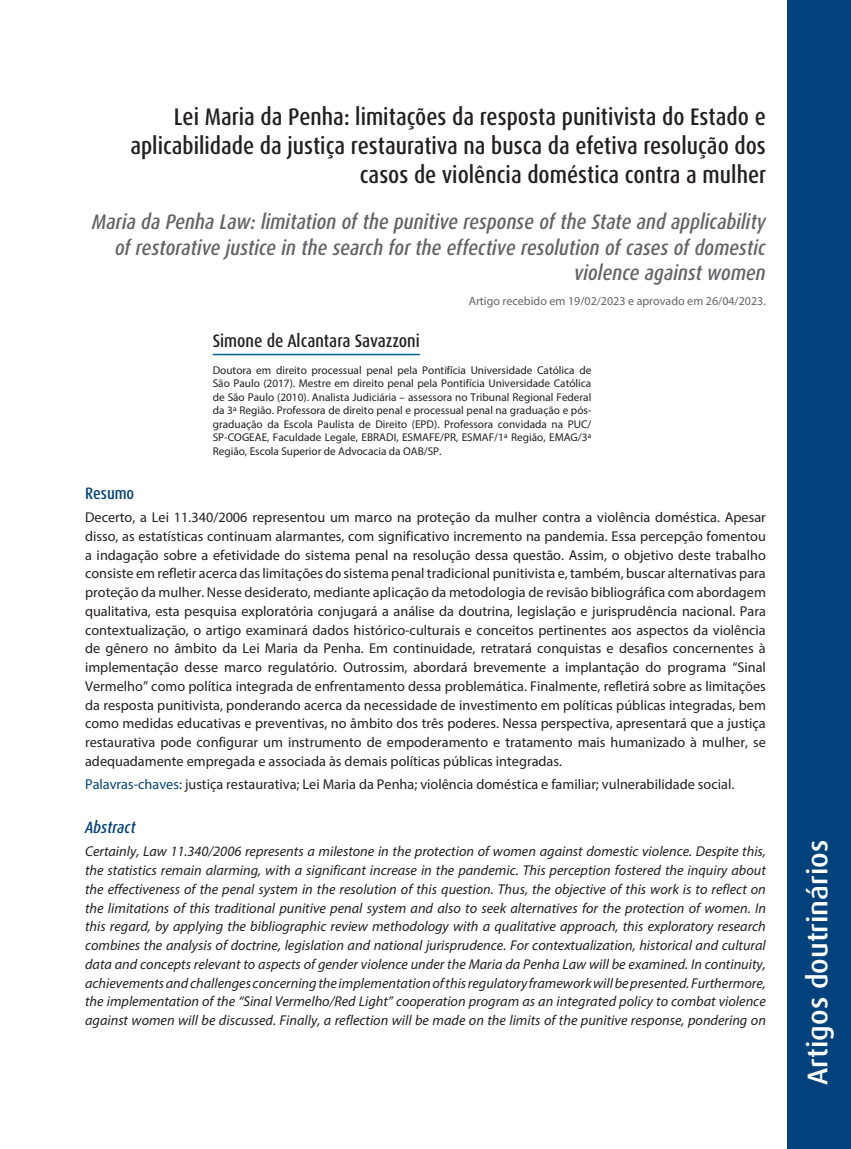
<style>
.page{position:relative;width:851px;height:1149px;background:#fff}
.page>*{position:absolute;margin:0;border:0;box-sizing:border-box;transform-origin:0 0}
.t1{font:500 28.5px "Dax Pro";color:#fff}
._00_-_TÍTULO{font:500 condensed 24px/28.8px "Dax Pro";color:#231f20;text-align:right}
._01_-_Título_em_inglês{font:italic 500 condensed 21px/25.2px "Dax Pro";color:#636366;text-align:right}
._02_-_AUTOR{font:500 condensed 18px "Dax Pro";color:#231f20}
._07_-_ABSTRACT{font:italic 500 condensed 16.5px "Dax Pro";color:#01427c}
._05_-_RESUMO{font:500 condensed 16.5px "Dax Pro";color:#01427c}
._06_-_TEXTO_RESUMO{font:14.25px/18.8px "Myriad Pro";color:#231f20;text-align:justify}
._08_-_TEXTO_RESUMO_ABSTRACT{font:italic 14.25px/18.8px "Myriad Pro";color:#231f20;text-align:justify}
._03_-_Artigo_Recebido{font:12px "Myriad Pro";color:#636366}
._04_-_BIOGRAFIA{font:11.25px/13.5px "Myriad Pro";color:#231f20;text-align:justify}
.s1{color:#01427c}
</style>
<div class="page">
<div style="left:787px;top:0;width:63px;height:1148px;background:#01427c"></div>
<hr style="left:213px;top:353px;width:207px;height:2px;background:#006494">
<p class="_00_-_TÍTULO" style="left:130px;top:103px;width:637px">Lei Maria da Penha: limitações da resposta punitivista do Estado e aplicabilidade da justiça restaurativa na busca da efetiva resolução dos casos de violência doméstica contra a mulher</p>
<p class="_01_-_Título_em_inglês" style="left:92px;top:210px;width:675px">Maria da Penha Law: limitation of the punitive response of the State and applicability of restorative justice in the search for the effective resolution of cases of domestic violence against women</p>
<p class="_03_-_Artigo_Recebido" style="left:468px;top:293px;width:299px">Artigo recebido em 19/02/2023 e aprovado em 26/04/2023.</p>
<p class="_02_-_AUTOR" style="left:213px;top:329px;width:208px">Simone de Alcantara Savazzoni</p>
<p class="_04_-_BIOGRAFIA" style="left:213px;top:363px;width:380px">Doutora em direito processual penal pela Pontifícia Universidade Católica de São Paulo (2017). Mestre em direito penal pela Pontifícia Universidade Católica de São Paulo (2010). Analista Judiciária – assessora no Tribunal Regional Federal da 3ª Região. Professora de direito penal e processual penal na graduação e pós&shy;graduação da Escola Paulista de Direito (EPD). Professora convidada na PUC/ SP-COGEAE, Faculdade Legale, EBRADI, ESMAFE/PR, ESMAF/1ª Região, EMAG/3ª Região, Escola Superior de Advocacia da OAB/SP.</p>
<p class="_05_-_RESUMO" style="left:85px;top:482px;width:51px">Resumo</p>
<p class="_06_-_TEXTO_RESUMO" style="left:85px;top:507px;width:682px">Decerto, a Lei 11.340/2006 representou um marco na proteção da mulher contra a violência doméstica. Apesar disso, as estatísticas continuam alarmantes, com significativo incremento na pandemia. Essa percepção fomentou a indagação sobre a efetividade do sistema penal na resolução dessa questão. Assim, o objetivo deste trabalho consiste em refletir acerca das limitações do sistema penal tradicional punitivista e, também, buscar alternativas para proteção da mulher. Nesse desiderato, mediante aplicação da metodologia de revisão bibliográfica com abordagem qualitativa, esta pesquisa exploratória conjugará a análise da doutrina, legislação e jurisprudência nacional. Para contextualização, o artigo examinará dados histórico-culturais e conceitos pertinentes aos aspectos da violência de gênero no âmbito da Lei Maria da Penha. Em continuidade, retratará conquistas e desafios concernentes à implementação desse marco regulatório. Outrossim, abordará brevemente a implantação do programa “Sinal Vermelho” como política integrada de enfrentamento dessa problemática. Finalmente, refletirá sobre as limitações da resposta punitivista, ponderando acerca da necessidade de investimento em políticas públicas integradas, bem como medidas educativas e preventivas, no âmbito dos três poderes. Nessa perspectiva, apresentará que a justiça restaurativa pode configurar um instrumento de empoderamento e tratamento mais humanizado à mulher, se adequadamente empregada e associada às demais políticas públicas integradas.</p>
<p class="_06_-_TEXTO_RESUMO" style="left:85px;top:774px;width:650px"><span class="s1">Palavras-chaves</span>: justiça restaurativa; Lei Maria da Penha; violência doméstica e familiar; vulnerabilidade social.</p>
<p class="_07_-_ABSTRACT" style="left:85px;top:816px;width:52px">Abstract</p>
<p class="_08_-_TEXTO_RESUMO_ABSTRACT" style="left:85px;top:841px;width:682px">Certainly, Law 11.340/2006 represents a milestone in the protection of women against domestic violence. Despite this, the statistics remain alarming, with a significant increase in the pandemic. This perception fostered the inquiry about the effectiveness of the penal system in the resolution of this question. Thus, the objective of this work is to reflect on the limitations of this traditional punitive penal system and also to seek alternatives for the protection of women. In this regard, by applying the bibliographic review methodology with a qualitative approach, this exploratory research combines the analysis of doctrine, legislation and national jurisprudence. For contextualization, historical and cultural data and concepts relevant to aspects of gender violence under the Maria da Penha Law will be examined. In continuity, achievements and challenges concerning the implementation of this regulatory framework will be presented. Furthermore, the implementation of the “Sinal Vermelho/Red Light” cooperation program as an integrated policy to combat violence against women will be discussed. Finally, a reflection will be made on the limits of the punitive response, pondering on</p>
<h1 class="t1" style="left:799px;top:1084px;width:247px;rotate:-90deg">Artigos doutrinários</h1>
</div>
